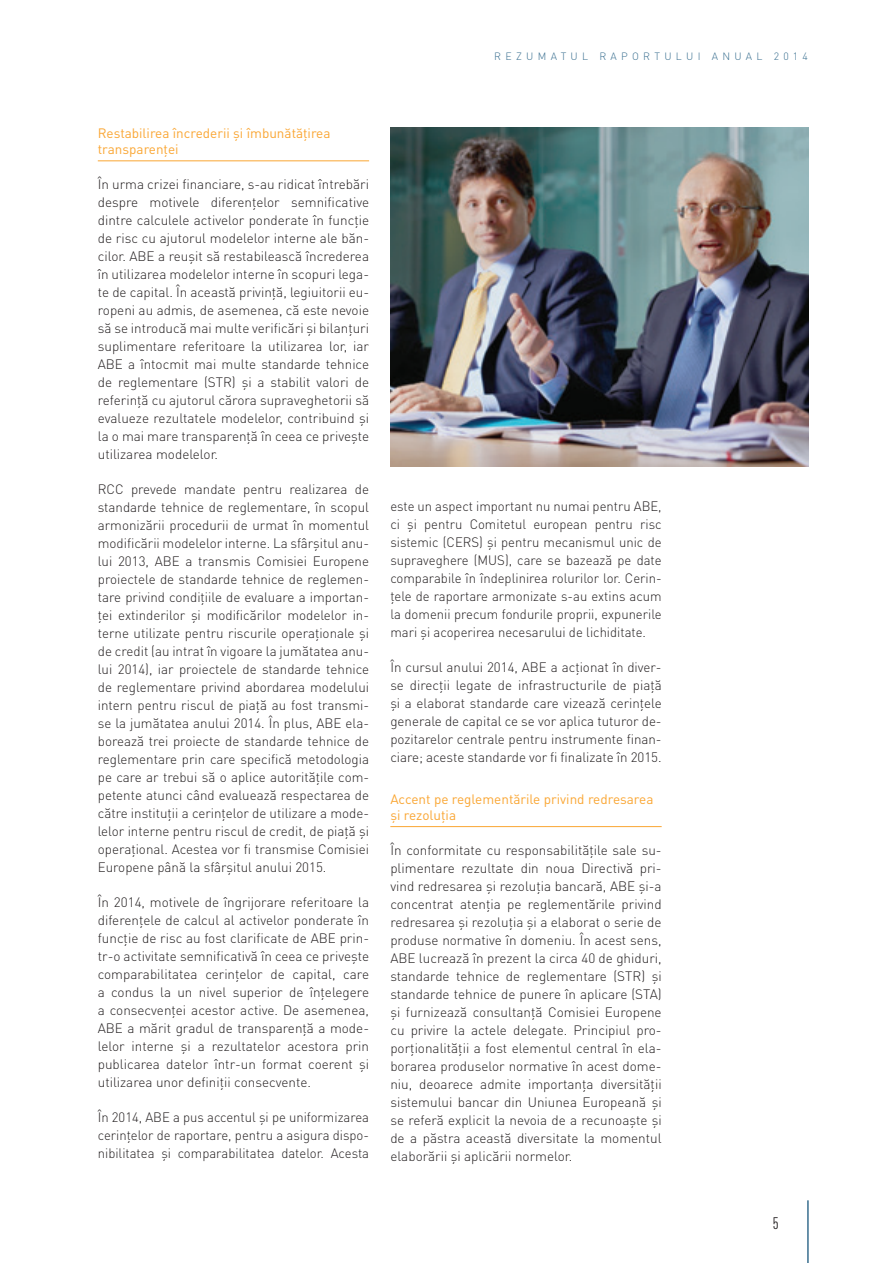
<style>
.page{position:relative;width:893px;height:1263px;background:#fff}
.page>*{position:absolute;margin:0;border:0;box-sizing:border-box;transform-origin:0 0}
.t1{font:condensed 16.5px "DIN Pro";color:#231f20}
.body{font:300 13.5px/18px "DIN Pro";color:#231f20;text-align:justify}
.title4{font:13.5px/16.2px "DIN Pro";color:#faa633}
.t2{font:300 10.5px "DIN Pro";letter-spacing:.41em;color:#386e8f}
</style>
<div class="page">
<hr style="left:807px;top:1200px;width:2px;height:63px;background:#386e8f">
<hr style="left:98px;top:160px;width:271px;height:1px;background:#faa633">
<hr style="left:390px;top:826px;width:272px;height:1px;background:#faa633">
<img style="left:390px;top:128px;width:419px;height:339px">
<p class="t2" style="left:494px;top:49px;width:315px">REZUMATUL RAPORTULUI ANUAL 2014</p>
<p class="title4" style="left:98px;top:124px;width:234px">Restabilirea încrederii și îmbunătățirea transparenței</p>
<p class="body" style="left:98px;top:175px;width:273px">În urma crizei financiare, s‑au ridicat întrebări despre motivele diferențelor semnificative dintre calculele activelor ponderate în funcție de risc cu ajutorul modelelor interne ale băn‑ cilor. ABE a reușit să restabilească încrederea în utilizarea modelelor interne în scopuri lega‑ te de capital. În această privință, legiuitorii eu‑ ropeni au admis, de asemenea, că este nevoie să se introducă mai multe verificări și bilanțuri suplimentare referitoare la utilizarea lor, iar ABE a întocmit mai multe standarde tehnice de reglementare (STR) și a stabilit valori de referință cu ajutorul cărora supraveghetorii să evalueze rezultatele modelelor, contribuind și la o mai mare transparență în ceea ce privește utilizarea modelelor.</p>
<p class="body" style="left:98px;top:480px;width:273px">RCC prevede mandate pentru realizarea de standarde tehnice de reglementare, în scopul armonizării procedurii de urmat în momentul modificării modelelor interne. La sfârșitul anu‑ lui 2013, ABE a transmis Comisiei Europene proiectele de standarde tehnice de reglemen‑ tare privind condițiile de evaluare a importan‑ ței extinderilor și modificărilor modelelor in‑ terne utilizate pentru riscurile operaționale și de credit (au intrat în vigoare la jumătatea anu‑ lui 2014), iar proiectele de standarde tehnice de reglementare privind abordarea modelului intern pentru riscul de piață au fost transmi‑ se la jumătatea anului 2014. În plus, ABE ela‑ borează trei proiecte de standarde tehnice de reglementare prin care specifică metodologia pe care ar trebui să o aplice autoritățile com‑ petente atunci când evaluează respectarea de către instituții a cerințelor de utilizare a mode‑ lelor interne pentru riscul de credit, de piață și operațional. Acestea vor fi transmise Comisiei Europene până la sfârșitul anului 2015.</p>
<p class="body" style="left:98px;top:893px;width:273px">În 2014, motivele de îngrijorare referitoare la diferențele de calcul al activelor ponderate în funcție de risc au fost clarificate de ABE prin‑ tr‑o activitate semnificativă în ceea ce privește comparabilitatea cerințelor de capital, care a condus la un nivel superior de înțelegere a consecvenței acestor active. De asemenea, ABE a mărit gradul de transparență a mode‑ lelor interne și a rezultatelor acestora prin publicarea datelor într‑un format coerent și utilizarea unor definiții consecvente.</p>
<p class="body" style="left:98px;top:1108px;width:273px">În 2014, ABE a pus accentul și pe uniformizarea cerințelor de raportare, pentru a asigura dispo‑ nibilitatea și comparabilitatea datelor. Acesta</p>
<p class="body" style="left:390px;top:496px;width:273px">este un aspect important nu numai pentru ABE, ci și pentru Comitetul european pentru risc sistemic (CERS) și pentru mecanismul unic de supraveghere (MUS), care se bazează pe date comparabile în îndeplinirea rolurilor lor. Cerin‑ țele de raportare armonizate s‑au extins acum la domenii precum fondurile proprii, expunerile mari și acoperirea necesarului de lichiditate.</p>
<p class="body" style="left:390px;top:657px;width:273px">În cursul anului 2014, ABE a acționat în diver‑ se direcții legate de infrastructurile de piață și a elaborat standarde care vizează cerințele generale de capital ce se vor aplica tuturor de‑ pozitarelor centrale pentru instrumente finan‑ ciare; aceste standarde vor fi finalizate în 2015.</p>
<p class="title4" style="left:390px;top:790px;width:265px">Accent pe reglementările privind redresarea și rezoluția</p>
<p class="body" style="left:390px;top:840px;width:273px">În conformitate cu responsabilitățile sale su‑ plimentare rezultate din noua Directivă pri‑ vind redresarea și rezoluția bancară, ABE și‑a concentrat atenția pe reglementările privind redresarea și rezoluția și a elaborat o serie de produse normative în domeniu. În acest sens, ABE lucrează în prezent la circa 40 de ghiduri, standarde tehnice de reglementare (STR) și standarde tehnice de punere în aplicare (STA) și furnizează consultanță Comisiei Europene cu privire la actele delegate. Principiul pro‑ porționalității a fost elementul central în ela‑ borarea produselor normative în acest dome‑ niu, deoarece admite importanța diversității sistemului bancar din Uniunea Europeană și se referă explicit la nevoia de a recunoaște și de a păstra această diversitate la momentul elaborării și aplicării normelor.</p>
<p class="t1" style="left:773px;top:1213px;width:7px">5</p>
</div>
